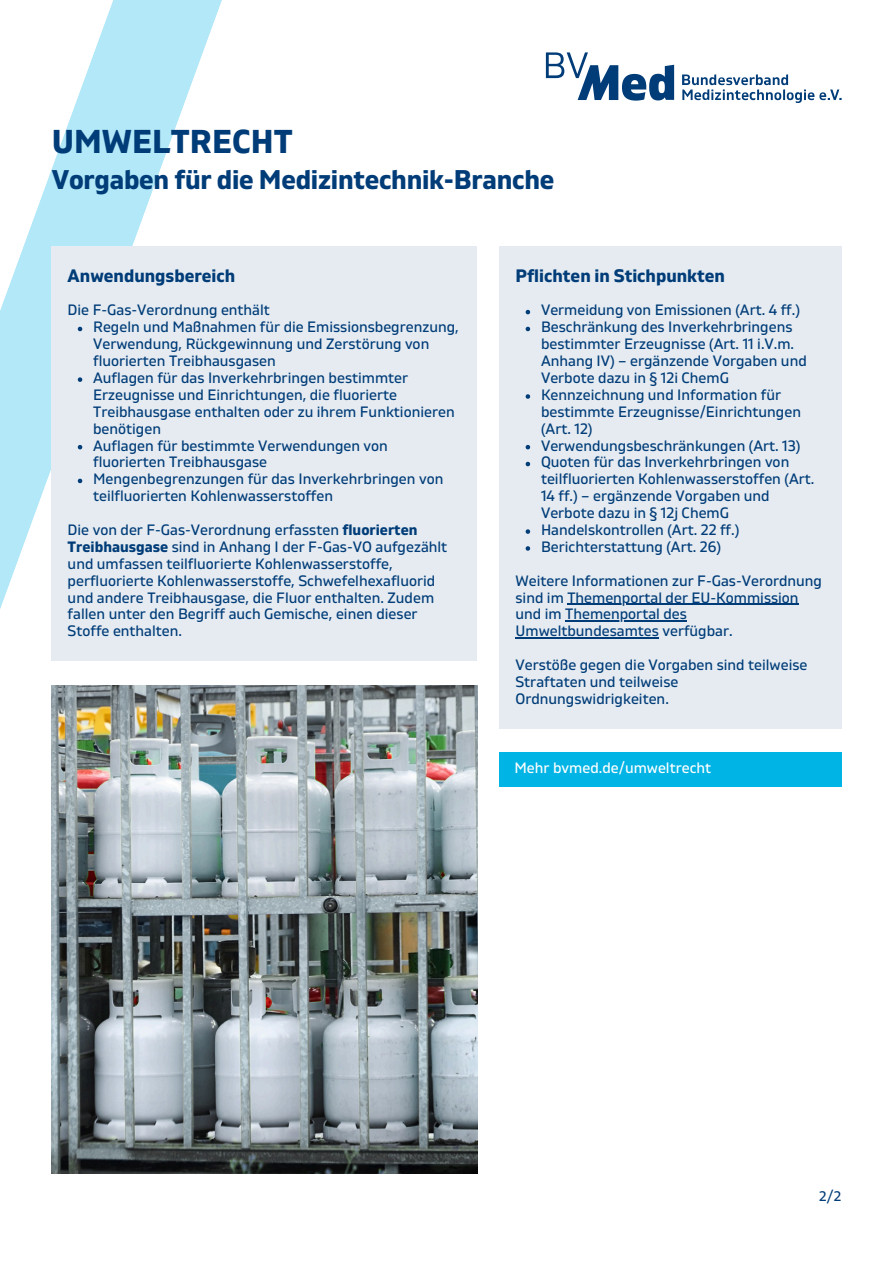
<style>
.page{position:relative;width:894px;height:1264px;background:#fff}
.page>*{position:absolute;margin:0;border:0;box-sizing:border-box;transform-origin:0 0}
.t1{font:700 33px "Gilam";color:#003c78}
.t2{font:700 27px "Gilam";letter-spacing:-.01em;color:#003c78}
.t3{font:700 18px "Gilam";color:#003c78}
.t4{font:15px/16.8px "Gilam";color:#003c78}
.t5{font:15px "Gilam";color:#fff}
.t6{font:15px "The Sans OT5 Plain";color:#003c78}
.s1{font-weight:700}
</style>
<div class="page">
<svg style="left:0;top:0;width:462px;height:1131px"></svg>
<div style="left:52px;top:247px;width:425px;height:414px;background:#e5ebf1"></div>
<svg style="left:78px;top:327px;width:4px;height:4px"></svg>
<svg style="left:78px;top:377px;width:4px;height:5px"></svg>
<svg style="left:78px;top:445px;width:4px;height:4px"></svg>
<svg style="left:78px;top:478px;width:4px;height:5px"></svg>
<div style="left:499px;top:247px;width:342px;height:481px;background:#e5ebf1"></div>
<svg style="left:525px;top:310px;width:5px;height:4px"></svg>
<svg style="left:525px;top:327px;width:5px;height:4px"></svg>
<svg style="left:525px;top:394px;width:5px;height:5px"></svg>
<svg style="left:525px;top:445px;width:5px;height:4px"></svg>
<svg style="left:525px;top:462px;width:5px;height:4px"></svg>
<svg style="left:525px;top:529px;width:5px;height:5px"></svg>
<svg style="left:525px;top:546px;width:5px;height:4px"></svg>
<hr style="left:567px;top:603px;width:231px;height:1px;background:#003c78">
<hr style="left:565px;top:620px;width:121px;height:1px;background:#003c78">
<hr style="left:515px;top:637px;width:143px;height:1px;background:#003c78">
<svg style="left:682px;top:74px;width:159px;height:29px"></svg>
<svg style="left:545px;top:52px;width:129px;height:49px"></svg>
<img style="left:52px;top:685px;width:425px;height:488px">
<div style="left:499px;top:752px;width:342px;height:34px;background:#00b4e6"></div>
<h4 class="t1" style="left:52px;top:122px;width:242px">UMWELTRECHT</h4>
<p class="t2" style="left:52px;top:164px;width:504px">Vorgaben für die Medizintechnik-Branche</p>
<h1 class="t3" style="left:68px;top:265px;width:169px">Anwendungsbereich</h1>
<p class="t4" style="left:68px;top:302px;width:204px">Die F-Gas-Verordnung enthält</p>
<h2 class="t4" style="left:93px;top:319px;width:367px">Regeln und Maßnahmen für die Emissionsbegrenzung,<br>Verwendung, Rückgewinnung und Zerstörung von fluorierten Treibhausgasen</h2>
<h3 class="t4" style="left:93px;top:370px;width:363px">Auflagen für das Inverkehrbringen bestimmter Erzeugnisse und Einrichtungen, die fluorierte Treibhausgase enthalten oder zu ihrem Funktionieren benötigen</h3>
<h4 class="t4" style="left:93px;top:437px;width:296px">Auflagen für bestimmte Verwendungen von fluorierten Treibhausgase</h4>
<p class="t4" style="left:93px;top:471px;width:351px">Mengenbegrenzungen für das Inverkehrbringen von teilfluorierten Kohlenwasserstoffen</p>
<p class="t4" style="left:68px;top:522px;width:381px">Die von der F-Gas-Verordnung erfassten <span class="s1">fluorierten Treibhausgase</span> sind in Anhang I der F-Gas-VO aufgezählt und umfassen teilfluorierte Kohlenwasserstoffe, perfluorierte Kohlenwasserstoffe, Schwefelhexafluorid und andere Treibhausgase, die Fluor enthalten. Zudem fallen unter den Begriff auch Gemische, einen dieser Stoffe enthalten.</p>
<p class="t3" style="left:515px;top:265px;width:211px">Pflichten in Stichpunkten</p>
<p class="t4" style="left:541px;top:302px;width:260px">Vermeidung von Emissionen (Art. 4 ff.)</p>
<h4 class="t4" style="left:541px;top:319px;width:267px">Beschränkung des Inverkehrbringens bestimmter Erzeugnisse (Art. 11 i.V.m.<br>Anhang IV) – ergänzende Vorgaben und Verbote dazu in § 12i ChemG</h4>
<h3 class="t4" style="left:541px;top:387px;width:261px">Kennzeichnung und Information für bestimmte Erzeugnisse/Einrichtungen (Art. 12)</h3>
<p class="t4" style="left:541px;top:437px;width:261px">Verwendungsbeschränkungen (Art. 13)</p>
<p class="t4" style="left:541px;top:454px;width:275px">Quoten für das Inverkehrbringen von teilfluorierten Kohlenwasserstoffen (Art.<br>14 ff.) – ergänzende Vorgaben und Verbote dazu in § 12j ChemG</p>
<p class="t4" style="left:541px;top:522px;width:200px">Handelskontrollen (Art. 22 ff.)</p>
<p class="t4" style="left:541px;top:538px;width:181px">Berichterstattung (Art. 26)</p>
<p class="t4" style="left:515px;top:572px;width:308px">Weitere Informationen zur F-Gas-Verordnung sind im Themenportal der EU-Kommission</p>
<p class="t4" style="left:515px;top:606px;width:173px">und im Themenportal des</p>
<p class="t4" style="left:515px;top:623px;width:219px">Umweltbundesamtes verfügbar.</p>
<p class="t4" style="left:515px;top:657px;width:293px">Verstöße gegen die Vorgaben sind teilweise<br>Straftaten und teilweise<br>Ordnungswidrigkeiten.</p>
<p class="t5" style="left:514px;top:759px;width:198px">Mehr bvmed.de/umweltrecht</p>
<h4 class="t6" style="left:818px;top:1186px;width:25px">2/2</h4>
</div>
